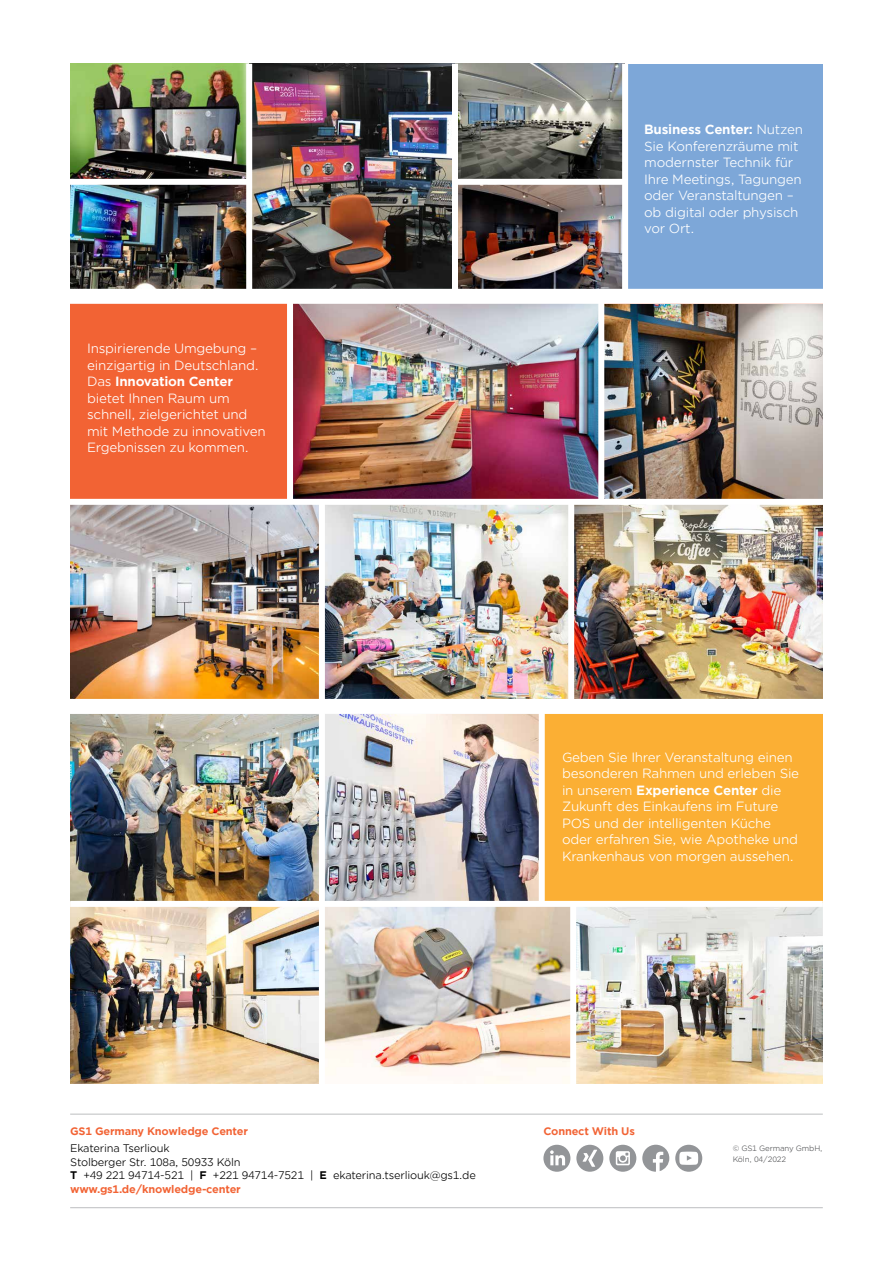
<style>
.page{position:relative;width:893px;height:1263px;background:#fff}
.page>*{position:absolute;margin:0;border:0;box-sizing:border-box;transform-origin:0 0}
.t1{font:12.75px/16.5px "Gotham Office";letter-spacing:-.02em;color:#fff}
.t2{font:10.5px/13.5px "Gotham Office";letter-spacing:-.02em;color:#000}
.t3{font:700 10.5px "Gotham Office";letter-spacing:-.02em;color:#f26334}
.t4{font:7.5px/10.5px "Gotham Office";letter-spacing:-.02em;color:#58595b}
.s1{font-weight:700}
.s2{font-weight:700;color:#f26334}
</style>
<div class="page">
<hr style="left:70px;top:1114px;width:753px;height:1px;background:#bcbec0">
<hr style="left:70px;top:1207px;width:753px;height:1px;background:#bcbec0">
<img style="left:70px;top:185px;width:176px;height:104px">
<div style="left:627px;top:64px;width:196px;height:238px;background:#7da7d8"></div>
<div style="left:70px;top:709px;width:753px;height:374px;background:#fbaf34"></div>
<div style="left:70px;top:291px;width:753px;height:239px;background:#f26334"></div>
<img style="left:252px;top:64px;width:200px;height:225px">
<img style="left:70px;top:64px;width:176px;height:115px">
<img style="left:70px;top:714px;width:249px;height:187px">
<img style="left:325px;top:714px;width:214px;height:187px">
<img style="left:576px;top:907px;width:247px;height:177px">
<img style="left:325px;top:505px;width:243px;height:194px">
<img style="left:293px;top:304px;width:305px;height:195px">
<img style="left:458px;top:64px;width:164px;height:115px">
<img style="left:325px;top:907px;width:245px;height:177px">
<img style="left:574px;top:505px;width:249px;height:194px">
<img style="left:604px;top:304px;width:219px;height:195px">
<img style="left:458px;top:185px;width:164px;height:104px">
<img style="left:70px;top:907px;width:249px;height:177px">
<img style="left:70px;top:505px;width:249px;height:194px">
<div style="left:319px;top:502px;width:6px;height:588px;background:#fff"></div>
<div style="left:570px;top:903px;width:6px;height:188px;background:#fff"></div>
<div style="left:568px;top:500px;width:6px;height:205px;background:#fff"></div>
<div style="left:539px;top:711px;width:6px;height:191px;background:#fff"></div>
<div style="left:622px;top:64px;width:6px;height:233px;background:#fff"></div>
<div style="left:598px;top:302px;width:6px;height:198px;background:#fff"></div>
<div style="left:287px;top:302px;width:6px;height:198px;background:#fff"></div>
<div style="left:70px;top:901px;width:753px;height:6px;background:#fff"></div>
<div style="left:59px;top:499px;width:767px;height:6px;background:#fff"></div>
<div style="left:28px;top:289px;width:805px;height:15px;background:#fff"></div>
<div style="left:43px;top:699px;width:795px;height:15px;background:#fff"></div>
<div style="left:576px;top:1145px;width:27px;height:27px;background:#939598;border-radius:50%"></div>
<svg style="left:583px;top:1150px;width:14px;height:17px"></svg>
<svg style="left:642px;top:1145px;width:27px;height:27px"></svg>
<svg style="left:609px;top:1145px;width:27px;height:27px"></svg>
<svg style="left:543px;top:1145px;width:27px;height:27px"></svg>
<svg style="left:675px;top:1145px;width:27px;height:27px"></svg>
<p class="t1" style="left:87px;top:340px;width:180px">Inspirierende Umgebung – einzigartig in Deutschland.<br>Das <span class="s1">Innovation Center </span>bietet Ihnen Raum um schnell, zielgerichtet und mit Methode zu innovativen<br>Ergebnissen zu kommen.</p>
<p class="t1" style="left:644px;top:121px;width:160px"><span class="s1">Business Center:</span> Nutzen<br>Sie Konferenzräume mit modernster Technik für<br>Ihre Meetings, Tagungen oder Veranstaltungen – ob digital oder physisch vor Ort.</p>
<p class="t1" style="left:562px;top:748px;width:239px">Geben Sie Ihrer Veranstaltung einen besonderen Rahmen und erleben Sie in unserem <span class="s1">Experience Center</span> die Zukunft des Einkaufens im Future POS und der intelligenten Küche oder erfahren Sie, wie Apotheke und Krankenhaus von morgen aussehen.</p>
<p class="t3" style="left:70px;top:1123px;width:179px">GS1 Germany Knowledge Center</p>
<p class="t2" style="left:70px;top:1141px;width:407px">Ekaterina Tserliouk<br>Stolberger Str. 108a, 50933 Köln<br><span class="s1">T</span> +49 221 94714-521 | <span class="s1">F</span> +221 94714-7521 | <span class="s1">E</span> ekaterina.tserliouk@gs1.de <span class="s2">www.gs1.de/knowledge-center</span></p>
<p class="t3" style="left:543px;top:1124px;width:93px">Connect With Us</p>
<p class="t4" style="left:733px;top:1143px;width:91px">© GS1 Germany GmbH,<br>Köln, 04/2022</p>
</div>
